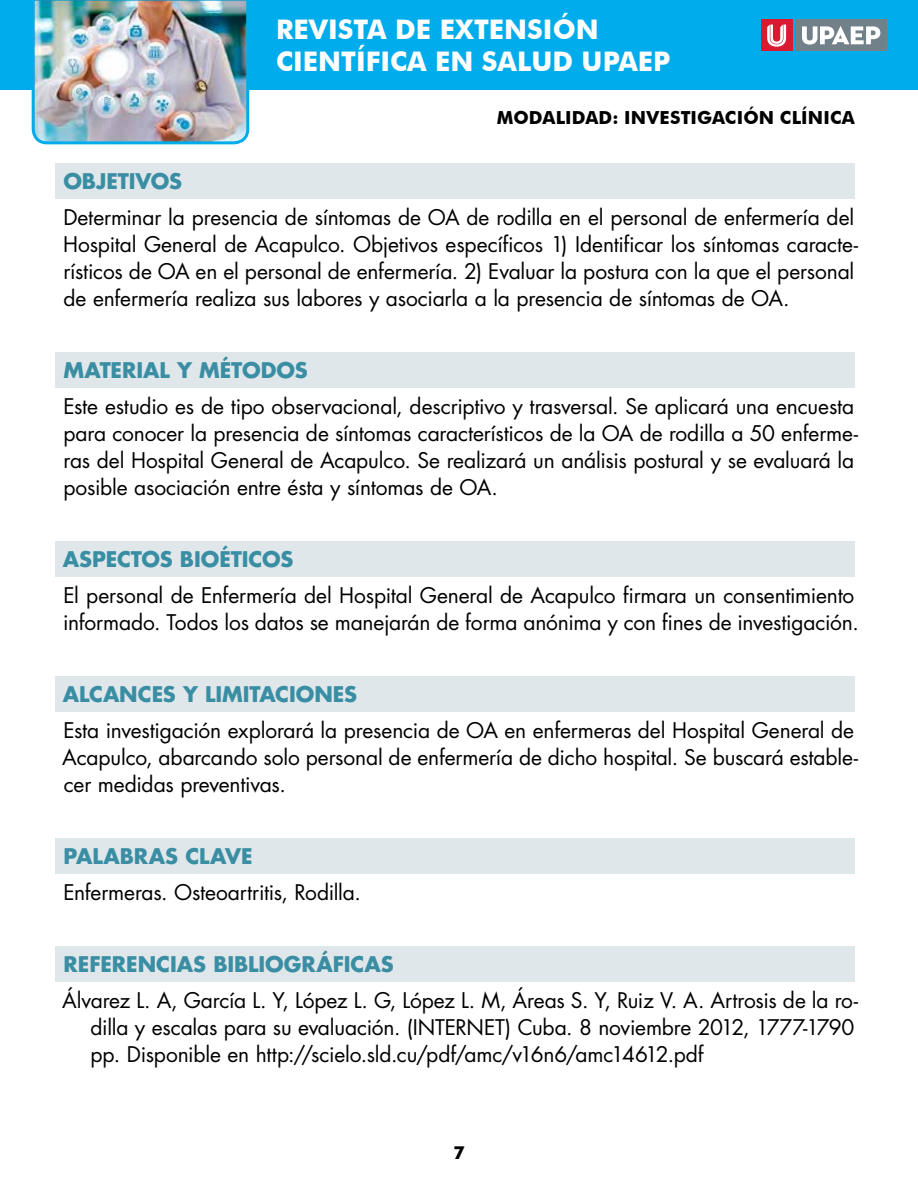
<style>
.page{position:relative;width:918px;height:1188px;background:#fff}
.page>*{position:absolute;margin:0;border:0;box-sizing:border-box;transform-origin:0 0}
.t1{font:700 27px/32.4px "Futura BT";color:#fff}
.t2{font:21px/27px "Futura Std";letter-spacing:-.01em;color:#000}
.t3{font:700 21px "Futura Std";letter-spacing:-.005em;color:#3a8ea3}
.t4{font:700 18px "Futura BT";letter-spacing:.01em;color:#000}
</style>
<div class="page">
<div style="left:0;top:0;width:918px;height:90px;background:#00aceb"></div>
<img style="left:31px;top:0;width:219px;height:145px">
<div style="left:796px;top:20px;width:91px;height:31px;background:#72808a"></div>
<svg style="left:802px;top:26px;width:78px;height:19px"></svg>
<div style="left:761px;top:20px;width:31px;height:31px;background:#da1a32"></div>
<svg style="left:767px;top:25px;width:19px;height:22px"></svg>
<div style="left:56px;top:163px;width:799px;height:36px;background:#e0e7eb"></div>
<div style="left:56px;top:352px;width:799px;height:36px;background:#e0e7eb"></div>
<div style="left:56px;top:541px;width:799px;height:36px;background:#e0e7eb"></div>
<div style="left:56px;top:676px;width:799px;height:36px;background:#e0e7eb"></div>
<div style="left:56px;top:838px;width:799px;height:36px;background:#e0e7eb"></div>
<div style="left:56px;top:946px;width:799px;height:36px;background:#e0e7eb"></div>
<p class="t1" style="left:276px;top:13px;width:396px">REVISTA DE EXTENSIÓN<br>CIENTÍFICA EN SALUD UPAEP</p>
<p class="t4" style="left:497px;top:107px;width:360px">MODALIDAD: INVESTIGACIÓN CLÍNICA</p>
<p class="t3" style="left:63px;top:167px;width:120px">OBJETIVOS</p>
<p class="t2" style="left:63px;top:204px;width:796px">Determinar la presencia de síntomas de OA de rodilla en el personal de enfermería del Hospital General de Acapulco. Objetivos específicos 1) Identificar los síntomas caracte&shy;rísticos de OA en el personal de enfermería. 2) Evaluar la postura con la que el personal de enfermería realiza sus labores y asociarla a la presencia de síntomas de OA.</p>
<p class="t3" style="left:63px;top:356px;width:246px">MATERIAL Y MÉTODOS</p>
<p class="t2" style="left:63px;top:393px;width:796px">Este estudio es de tipo observacional, descriptivo y trasversal. Se aplicará una encuesta para conocer la presencia de síntomas característicos de la OA de rodilla a 50 enferme&shy;ras del Hospital General de Acapulco. Se realizará un análisis postural y se evaluará la posible asociación entre ésta y síntomas de OA.</p>
<p class="t3" style="left:63px;top:545px;width:232px">ASPECTOS BIOÉTICOS</p>
<p class="t2" style="left:63px;top:582px;width:797px">El personal de Enfermería del Hospital General de Acapulco firmara un consentimiento informado. Todos los datos se manejarán de forma anónima y con fines de investigación.</p>
<p class="t3" style="left:63px;top:680px;width:296px">ALCANCES Y LIMITACIONES</p>
<p class="t2" style="left:62px;top:717px;width:797px">Esta investigación explorará la presencia de OA en enfermeras del Hospital General de<br>Acapulco, abarcando solo personal de enfermería de dicho hospital. Se buscará estable&shy;cer medidas preventivas.</p>
<p class="t3" style="left:64px;top:842px;width:190px">PALABRAS CLAVE</p>
<p class="t2" style="left:63px;top:879px;width:299px">Enfermeras. Osteoartritis, Rodilla.</p>
<p class="t3" style="left:64px;top:950px;width:332px">REFERENCIAS BIBLIOGRÁFICAS</p>
<p class="t2" style="left:90px;top:987px;width:769px;text-indent:-28px">Álvarez L. A, García L. Y, López L. G, López L. M, Áreas S. Y, Ruiz V. A. Artrosis de la ro&shy;dilla y escalas para su evaluación. (INTERNET) Cuba. 8 noviembre 2012, 1777-1790 pp. Disponible en http://scielo.sld.cu/pdf/amc/v16n6/amc14612.pdf</p>
<p class="t4" style="left:453px;top:1142px;width:13px">7</p>
</div>
